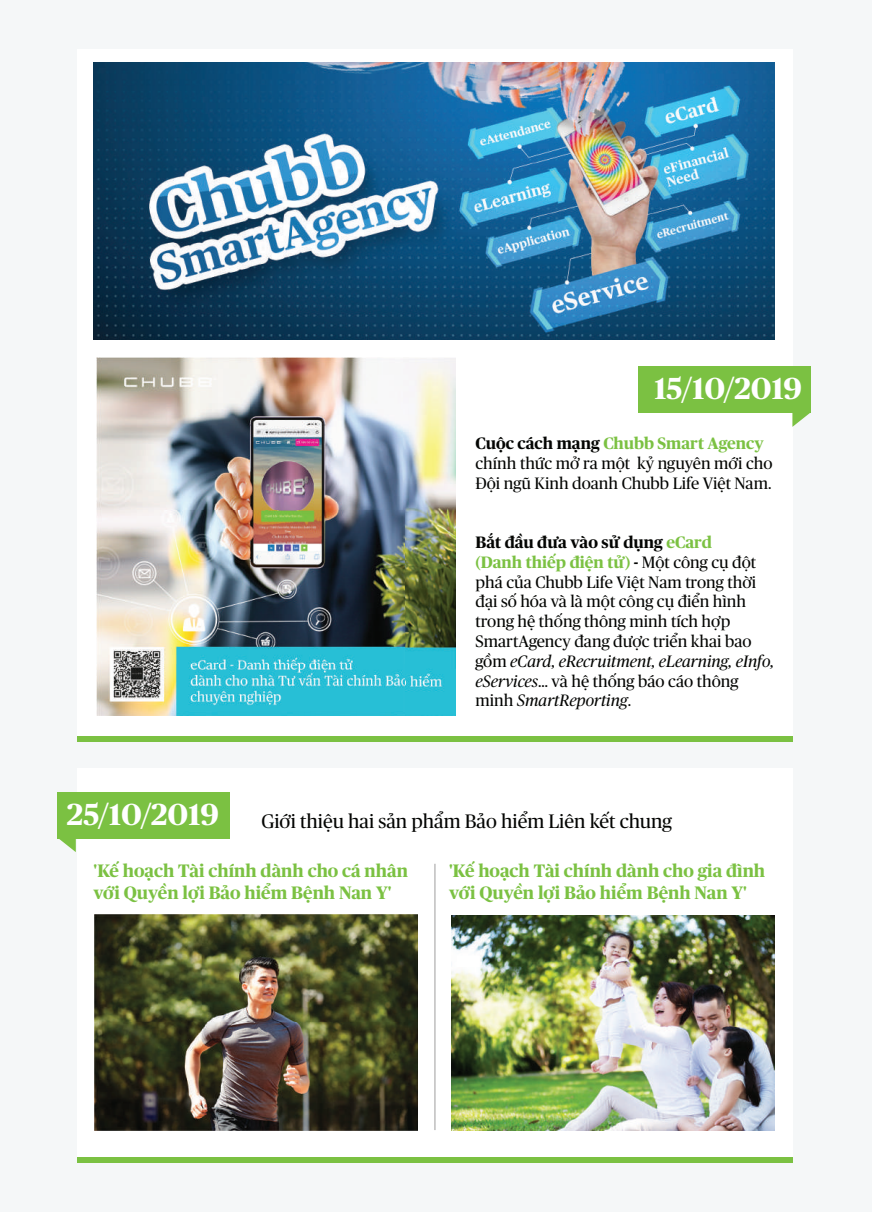
<style>
.page{position:relative;width:872px;height:1212px;background:#f5f7f8}
.page>*{position:absolute;margin:0;border:0;box-sizing:border-box;transform-origin:0 0}
.t1{font:700 30.45px "Chubb Publico VN";color:#fff}
.t2{font:19.5px "Chubb Publico VN";color:#040503}
.t3{font:700 18px/21.6px "Chubb Publico VN";color:#7bc142}
.t4{font:16.5px/19.8px "Chubb Publico VN";color:#040503}
.s1{font-weight:700}
.s2{font-weight:700;color:#7bc142}
.s3{font-style:italic}
</style>
<div class="page">
<div style="left:77px;top:49px;width:715px;height:691px;background:#fff"></div>
<div style="left:77px;top:768px;width:716px;height:394px;background:#fff"></div>
<div style="left:57px;top:792px;width:172px;height:46px;background:#7bc142"></div>
<svg style="left:58px;top:838px;width:18px;height:14px"></svg>
<img style="left:95px;top:915px;width:323px;height:215px">
<img style="left:452px;top:915px;width:322px;height:215px">
<hr style="left:434px;top:864px;width:1px;height:266px;background:#bfbebe">
<div style="left:77px;top:1157px;width:716px;height:5px;background:#7bc142"></div>
<div style="left:77px;top:736px;width:716px;height:5px;background:#7bc142"></div>
<img style="left:97px;top:357px;width:358px;height:359px">
<img style="left:93px;top:63px;width:681px;height:277px">
<div style="left:638px;top:366px;width:173px;height:46px;background:#7bc142"></div>
<svg style="left:792px;top:412px;width:18px;height:15px"></svg>
<h1 class="t1" style="left:654px;top:367px;width:149px">15/10/2019</h1>
<p class="t4" style="left:475px;top:432px;width:298px"><span class="s1">Cuộc cách mạng</span> <span class="s2">Chubb Smart Agency </span>chính thức mở ra một kỷ nguyên mới cho<br>Đội ngũ Kinh doanh Chubb Life Việt Nam.</p>
<p class="t4" style="left:475px;top:531px;width:300px"><span class="s1">Bắt đầu đưa vào sử dụng</span> <span class="s2">eCard<br>(Danh thiếp điện tử)</span> <span class="s1">-</span> Một công cụ đột phá của Chubb Life Việt Nam trong thời đại số hóa và là một công cụ điển hình trong hệ thống thông minh tích hợp SmartAgency đang được triển khai bao gồm <span class="s3">eCard, eRecruitment, eLearning, eInfo, eServices</span>… và hệ thống báo cáo thông minh <span class="s3">SmartReporting</span>.</p>
<h1 class="t1" style="left:67px;top:793px;width:153px">25/10/2019</h1>
<p class="t2" style="left:261px;top:807px;width:412px">Giới thiệu hai sản phẩm Bảo hiểm Liên kết chung</p>
<p class="t3" style="left:94px;top:859px;width:316px">'Kế hoạch Tài chính dành cho cá nhân với Quyền lợi Bảo hiểm Bệnh Nan Y'</p>
<p class="t3" style="left:449px;top:859px;width:318px">'Kế hoạch Tài chính dành cho gia đình với Quyền lợi Bảo hiểm Bệnh Nan Y'</p>
</div>
